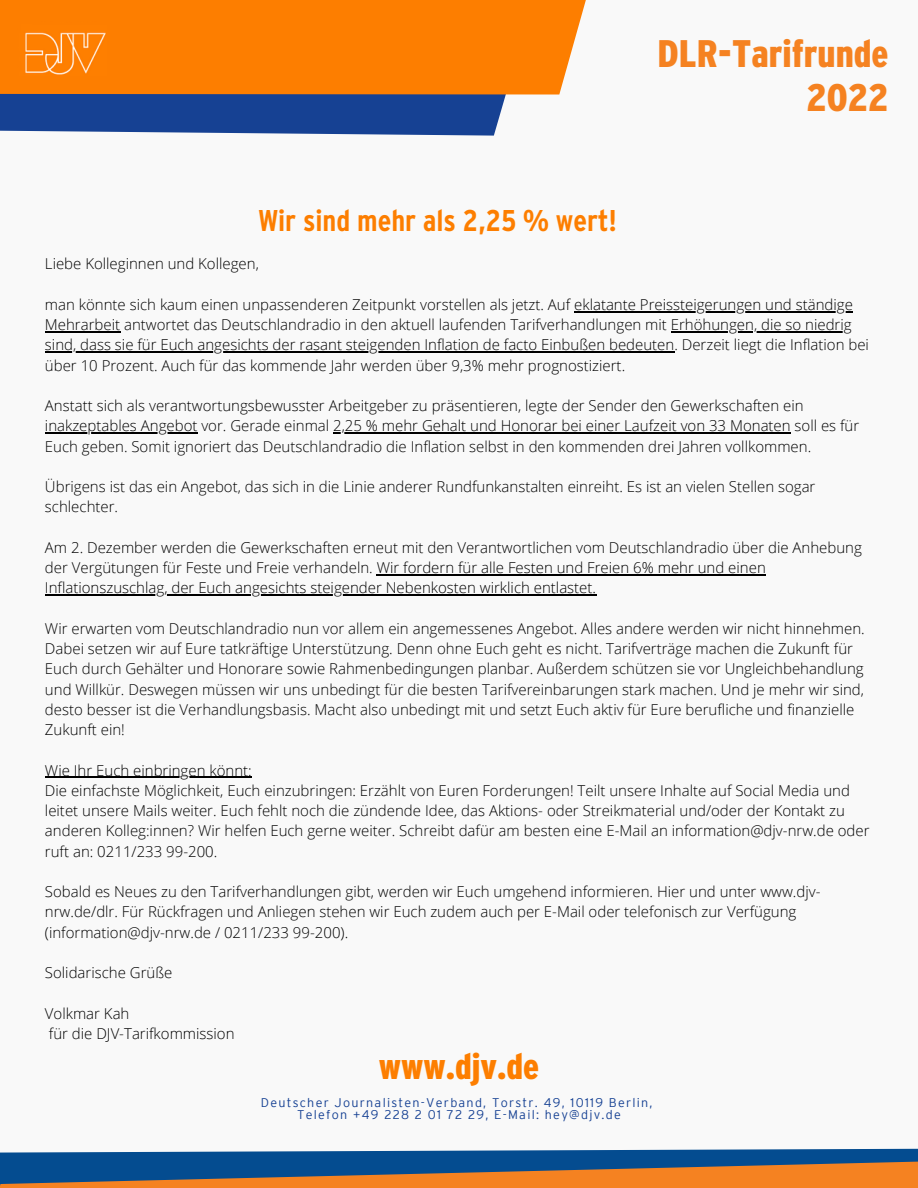
<style>
.page{position:relative;width:918px;height:1188px;background:#f9f9f9}
.page>*{position:absolute;margin:0;border:0;box-sizing:border-box;transform-origin:0 0}
.t1{font:900 condensed 38.4px/43.8px "Interstate";color:#f58221;text-align:right}
.t2{font:900 condensed 36.15px "Interstate";color:#fd7e00}
.t3{font:700 condensed 30px "Interstate";color:#fd7e00}
.t4{font:300 15px/20.2px "Open Sans";color:#000}
.t5{font:300 12.6px/12.6px "Interstate";letter-spacing:.1em;color:#164193;text-align:center}
</style>
<div class="page">
<svg style="left:0;top:1148px;width:918px;height:40px;background:#6f6b6d"></svg>
<svg style="left:0;top:0;width:586px;height:136px;background:#c0783a"></svg>
<hr style="left:574px;top:311px;width:279px;height:1px;background:#000">
<hr style="left:45px;top:331px;width:75px;height:1px;background:#000">
<hr style="left:671px;top:331px;width:181px;height:1px;background:#000">
<hr style="left:45px;top:352px;width:629px;height:1px;background:#000">
<hr style="left:45px;top:433px;width:153px;height:1px;background:#000">
<hr style="left:333px;top:433px;width:458px;height:1px;background:#000">
<hr style="left:377px;top:574px;width:389px;height:1px;background:#000">
<hr style="left:45px;top:595px;width:551px;height:1px;background:#000">
<hr style="left:45px;top:777px;width:207px;height:1px;background:#000">
<img style="left:17px;top:22px;width:89px;height:54px">
<h3 class="t3" style="left:258px;top:203px;width:360px">Wir sind mehr als 2,25 % wert!</h3>
<h1 class="t1" style="left:658px;top:31px;width:233px">DLR-Tarifrunde<br>2022</h1>
<p class="t4" style="left:45px;top:254px;width:215px">Liebe Kolleginnen und Kollegen,</p>
<p class="t4" style="left:45px;top:294px;width:826px">man könnte sich kaum einen unpassenderen Zeitpunkt vorstellen als jetzt. Auf eklatante Preissteigerungen und ständige Mehrarbeit antwortet das Deutschlandradio in den aktuell laufenden Tarifverhandlungen mit Erhöhungen, die so niedrig sind, dass sie für Euch angesichts der rasant steigenden Inflation de facto Einbußen bedeuten. Derzeit liegt die Inflation bei über 10 Prozent. Auch für das kommende Jahr werden über 9,3% mehr prognostiziert.</p>
<p class="t4" style="left:45px;top:395px;width:816px">Anstatt sich als verantwortungsbewusster Arbeitgeber zu präsentieren, legte der Sender den Gewerkschaften ein inakzeptables Angebot vor. Gerade einmal 2,25 % mehr Gehalt und Honorar bei einer Laufzeit von 33 Monaten soll es für<br>Euch geben. Somit ignoriert das Deutschlandradio die Inflation selbst in den kommenden drei Jahren vollkommen.</p>
<p class="t4" style="left:45px;top:476px;width:772px">Übrigens ist das ein Angebot, das sich in die Linie anderer Rundfunkanstalten einreiht. Es ist an vielen Stellen sogar schlechter.</p>
<p class="t4" style="left:45px;top:537px;width:818px">Am 2. Dezember werden die Gewerkschaften erneut mit den Verantwortlichen vom Deutschlandradio über die Anhebung der Vergütungen für Feste und Freie verhandeln. Wir fordern für alle Festen und Freien 6% mehr und einen<br>Inflationszuschlag, der Euch angesichts steigender Nebenkosten wirklich entlastet.</p>
<p class="t4" style="left:45px;top:618px;width:821px">Wir erwarten vom Deutschlandradio nun vor allem ein angemessenes Angebot. Alles andere werden wir nicht hinnehmen.<br>Dabei setzen wir auf Eure tatkräftige Unterstützung. Denn ohne Euch geht es nicht. Tarifverträge machen die Zukunft für Euch durch Gehälter und Honorare sowie Rahmenbedingungen planbar. Außerdem schützen sie vor Ungleichbehandlung und Willkür. Deswegen müssen wir uns unbedingt für die besten Tarifvereinbarungen stark machen. Und je mehr wir sind, desto besser ist die Verhandlungsbasis. Macht also unbedingt mit und setzt Euch aktiv für Eure berufliche und finanzielle Zukunft ein!</p>
<p class="t4" style="left:45px;top:760px;width:826px">Wie Ihr Euch einbringen könnt:<br>Die einfachste Möglichkeit, Euch einzubringen: Erzählt von Euren Forderungen! Teilt unsere Inhalte auf Social Media und leitet unsere Mails weiter. Euch fehlt noch die zündende Idee, das Aktions- oder Streikmaterial und/oder der Kontakt zu anderen Kolleg:innen? Wir helfen Euch gerne weiter. Schreibt dafür am besten eine E-Mail an information@djv-nrw.de oder ruft an: 0211/233 99-200.</p>
<p class="t4" style="left:45px;top:881px;width:777px">Sobald es Neues zu den Tarifverhandlungen gibt, werden wir Euch umgehend informieren. Hier und unter www.djv&shy;nrw.de/dlr. Für Rückfragen und Anliegen stehen wir Euch zudem auch per E-Mail oder telefonisch zur Verfügung (information@djv-nrw.de / 0211/233 99-200).</p>
<p class="t4" style="left:45px;top:962px;width:129px">Solidarische Grüße</p>
<p class="t4" style="left:45px;top:1003px;width:191px">Volkmar Kah<br>für die DJV-Tarifkommission</p>
<h2 class="t2" style="left:379px;top:1046px;width:162px">www.djv.de</h2>
<p class="t5" style="left:261px;top:1097px;width:393px">Deutscher Journalisten-Verband, Torstr. 49, 10119 Berlin,<br>Telefon +49 228 2 01 72 29, E-Mail: hey@djv.de</p>
</div>
